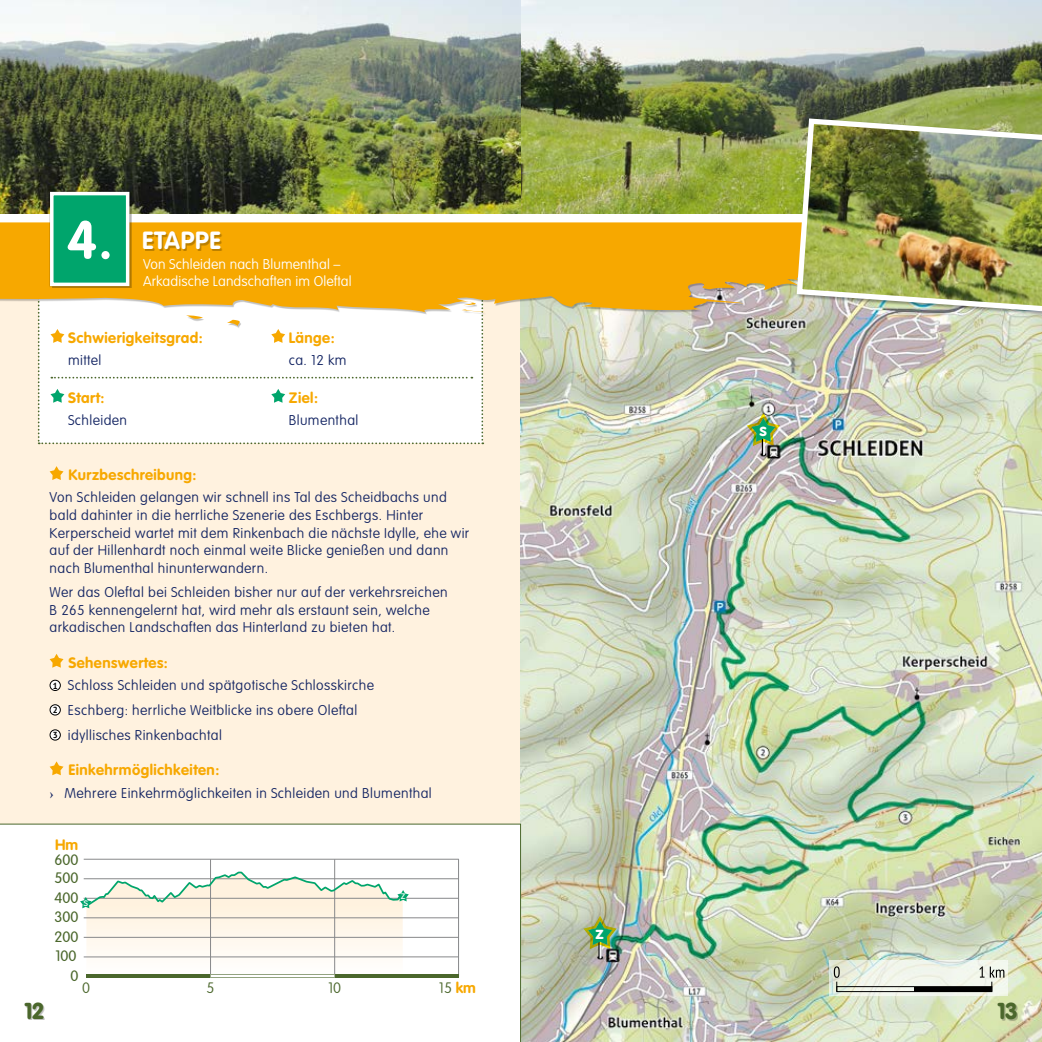
<style>
.page{position:relative;width:1042px;height:1042px;background:#fff2df}
.page>*{position:absolute;margin:0;border:0;box-sizing:border-box;transform-origin:0 0}
.t1{font:700 52.5px "VAG Rounded Std";color:#fff}
.t2{font:700 24.5px "VAG Rounded Std";letter-spacing:.03em;color:#fff}
.t3{font:900 22.75px "VAG Rounded Std";color:#4b672c}
.t4{font:700 17.32px "VAG Rounded Std";color:#fff}
.t5{font:700 14.88px "VAG Rounded Std";letter-spacing:.03em;color:#f7a800}
.t6{font:300 14.88px "VAG Rounded Std";color:#4b672c}
.t7{font:100 14.88px "VAG Rounded Std";color:#4b672c}
.t8{font:100 14px/17.5px "VAG Rounded Std";letter-spacing:.03em;color:#142563}
.t9{font:100 14px/17.5px "VAG Rounded Std";letter-spacing:.01em;color:#fff}
.t10{font:300 10.5px "VAG Rounded Std";color:#fff}
.t11{font:700 8.75px "PT Sans";color:#000}
.s1{font-family:"Agfa Wile Roman Std";font-weight:500}
.s2{font-weight:700;color:#f7a800}
</style>
<div class="page">
<img style="left:521px;top:328px;width:521px;height:714px">
<img style="left:0;top:0;width:521px;height:214px">
<img style="left:521px;top:0;width:521px;height:214px">
<div style="left:0;top:214px;width:1042px;height:32px;background:#fff"></div>
<svg style="left:0;top:222px;width:1042px;height:105px;background:#eeb02b"></svg>
<svg style="left:829px;top:960px;width:179px;height:35px;fill:#eef3e9"></svg>
<div style="left:836px;top:986px;width:156px;height:6px;border:1px solid #000"></div>
<svg style="left:834px;top:966px;width:170px;height:25px"></svg>
<div style="left:145px;top:233px;width:77px;height:18px;background:#000;opacity:.25"></div>
<div style="left:49px;top:191px;width:82px;height:97px;background:#000;opacity:.25"></div>
<div style="left:50px;top:192px;width:79px;height:94px;background:#00a56c;border:4px solid #fff"></div>
<div style="left:0;top:823px;width:521px;height:219px;background:#fff"></div>
<svg style="left:50px;top:466px;width:13px;height:14px"></svg>
<svg style="left:50px;top:654px;width:13px;height:14px"></svg>
<svg style="left:50px;top:761px;width:13px;height:14px"></svg>
<hr style="left:84px;top:956px;width:374px;height:1px;background:#87888a">
<hr style="left:84px;top:859px;width:375px;height:1px;background:#87888a">
<hr style="left:84px;top:878px;width:374px;height:1px;background:#87888a">
<hr style="left:84px;top:898px;width:374px;height:1px;background:#87888a">
<hr style="left:84px;top:917px;width:374px;height:1px;background:#87888a">
<hr style="left:84px;top:937px;width:374px;height:1px;background:#87888a">
<hr style="left:210px;top:859px;width:1px;height:116px;background:#87888a">
<hr style="left:334px;top:859px;width:1px;height:116px;background:#87888a">
<hr style="left:458px;top:859px;width:1px;height:117px;background:#87888a">
<hr style="left:210px;top:974px;width:125px;height:3px;background:#4b672c">
<hr style="left:86px;top:974px;width:124px;height:3px;background:#4b672c">
<hr style="left:335px;top:974px;width:124px;height:3px;background:#4b672c">
<svg style="left:80px;top:870px;width:329px;height:106px"></svg>
<svg style="left:38px;top:275px;width:445px;height:169px;background:#f8edd1"></svg>
<div style="left:50px;top:680px;width:10px;height:10px;background:#fff;border-radius:50%"></div>
<div style="left:50px;top:680px;width:11px;height:11px;border:1px solid #000;border-radius:50%"></div>
<div style="left:50px;top:705px;width:10px;height:10px;background:#fff;border-radius:50%"></div>
<div style="left:50px;top:704px;width:11px;height:11px;border:1px solid #000;border-radius:50%"></div>
<div style="left:50px;top:730px;width:10px;height:10px;background:#fff;border-radius:50%"></div>
<div style="left:50px;top:729px;width:11px;height:11px;border:1px solid #000;border-radius:50%"></div>
<img style="left:794px;top:116px;width:248px;height:201px">
<img style="left:745px;top:411px;width:36px;height:46px">
<img style="left:582px;top:914px;width:36px;height:46px">
<div style="left:26px;top:1003px;width:19px;height:17px;background:#000;opacity:.25"></div>
<div style="left:998px;top:1003px;width:20px;height:17px;background:#000;opacity:.25"></div>
<h1 class="t1" style="left:67px;top:209px;width:47px">4.</h1>
<h2 class="t2" style="left:142px;top:226px;width:80px">ETAPPE</h2>
<p class="t9" style="left:143px;top:255px;width:210px">Von Schleiden nach Blumenthal –<br>Arkadische Landschaften im Oleftal</p>
<p class="t5" style="left:68px;top:329px;width:136px">Schwierigkeitsgrad:</p>
<p class="t8" style="left:68px;top:352px;width:35px">mittel</p>
<p class="t5" style="left:68px;top:389px;width:38px">Start:</p>
<p class="t8" style="left:68px;top:412px;width:61px">Schleiden</p>
<p class="t5" style="left:289px;top:329px;width:47px">Länge:</p>
<p class="t8" style="left:289px;top:352px;width:59px">ca. 12 km</p>
<p class="t5" style="left:289px;top:389px;width:31px">Ziel:</p>
<p class="t8" style="left:289px;top:412px;width:71px">Blumenthal</p>
<p class="t5" style="left:68px;top:466px;width:130px">Kurzbeschreibung:</p>
<p class="t8" style="left:50px;top:489px;width:421px">Von Schleiden gelangen wir schnell ins Tal des Scheidbachs und bald dahinter in die herrliche Szenerie des Eschbergs. Hinter Kerperscheid wartet mit dem Rinkenbach die nächste Idylle, ehe wir auf der Hillenhardt noch einmal weite Blicke genießen und dann nach Blumenthal hinunterwandern.</p>
<p class="t8" style="left:50px;top:584px;width:399px">Wer das Oleftal bei Schleiden bisher nur auf der verkehrsreichen<br>B 265 kennengelernt hat, wird mehr als erstaunt sein, welche arkadischen Landschaften das Hinterland zu bieten hat.</p>
<p class="t5" style="left:68px;top:654px;width:101px">Sehenswertes:</p>
<p class="t8" style="left:68px;top:673px;width:307px;line-height:25px">Schloss Schleiden und spätgotische Schlosskirche<br>Eschberg: herrliche Weitblicke ins obere Oleftal idyllisches Rinkenbachtal</p>
<p class="t5" style="left:68px;top:761px;width:152px">Einkehrmöglichkeiten:</p>
<p class="t8" style="left:50px;top:784px;width:384px"><span class="s1">›</span> Mehrere Einkehrmöglichkeiten in Schleiden und Blumenthal</p>
<p class="t11" style="left:53px;top:680px;width:6px">1</p>
<p class="t11" style="left:53px;top:704px;width:6px">2</p>
<p class="t11" style="left:53px;top:729px;width:6px">3</p>
<p class="t5" style="left:55px;top:835px;width:25px">Hm</p>
<p class="t6" style="left:54px;top:851px;width:25px">600</p>
<p class="t6" style="left:54px;top:869px;width:25px">500</p>
<p class="t6" style="left:54px;top:889px;width:25px">400</p>
<p class="t10" style="left:83px;top:896px;width:6px">s</p>
<p class="t6" style="left:54px;top:908px;width:25px">300</p>
<p class="t6" style="left:54px;top:928px;width:25px">200</p>
<p class="t6" style="left:55px;top:947px;width:23px">100</p>
<p class="t10" style="left:401px;top:890px;width:6px">z</p>
<p class="t6" style="left:70px;top:967px;width:9px">0</p>
<p class="t7" style="left:82px;top:979px;width:9px">0</p>
<p class="t7" style="left:206px;top:979px;width:9px">5</p>
<p class="t7" style="left:328px;top:979px;width:15px">10</p>
<p class="t7" style="left:439px;top:979px;width:38px">15 <span class="s2">km</span></p>
<p class="t4" style="left:595px;top:923px;width:10px">z</p>
<p class="t4" style="left:759px;top:420px;width:9px">s</p>
<h3 class="t3" style="left:25px;top:997px;width:20px">12</h3>
<h3 class="t3" style="left:998px;top:997px;width:21px">13</h3>
</div>
